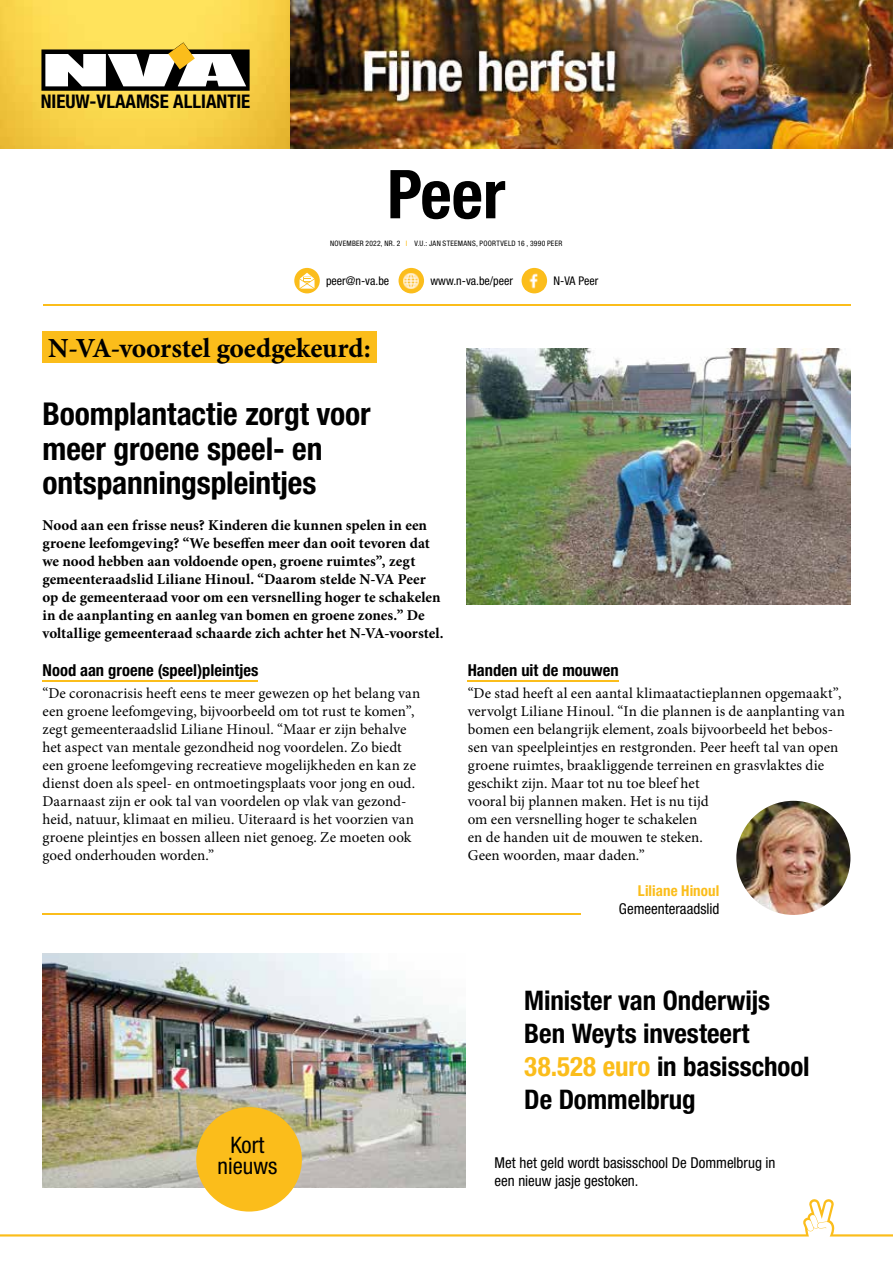
<style>
.page{position:relative;width:893px;height:1263px;background:#fff}
.page>*{position:absolute;margin:0;border:0;box-sizing:border-box;transform-origin:0 0}
.t1{font:700 condensed 67.5px "Helvetica Neue LT Std";color:#000}
.t2{font:700 condensed 31.5px/34.5px "Helvetica Neue LT Std";letter-spacing:-.005em;color:#000}
.t3{font:700 27.6px "Minion Pro";letter-spacing:-.005em;color:#000}
.t4{font:700 condensed 27px/33px "Helvetica Neue LT Std";letter-spacing:-.005em;color:#000}
.t5{font:condensed 22.8px/20.5px "Helvetica Neue LT Std";color:#000;text-align:center}
.t6{font:700 condensed 18.9px "Helvetica Neue LT Std";color:#000}
.t7{font:700 condensed 16.5px "Helvetica Neue LT Std";letter-spacing:.005em;color:#000}
.t8{font:15px/18px "Minion Pro";color:#000}
.t9{font:700 15px/18px "Minion Pro";color:#000}
.t10{font:condensed 15px/18px "Helvetica Neue LT Std";color:#000}
.t11{font:700 condensed 15px "Helvetica Neue LT Std";letter-spacing:.005em;color:#fbbd1b}
.t12{font:condensed 12px "Helvetica Neue LT Std";color:#000}
.t13{font:condensed 7.5px "Helvetica Neue LT Std";letter-spacing:.035em;color:#000}
.s1{color:#fbbd1b}
</style>
<div class="page">
<img style="left:467px;top:349px;width:383px;height:255px">
<img style="left:289px;top:0;width:604px;height:149px">
<div style="left:43px;top:332px;width:334px;height:31px;background:#fbbd1b"></div>
<hr style="left:43px;top:680px;width:215px;height:1px;background:#fbbd1b">
<hr style="left:468px;top:680px;width:151px;height:1px;background:#fbbd1b">
<img style="left:736px;top:801px;width:114px;height:114px;border-radius:57px">
<img style="left:43px;top:953px;width:423px;height:234px">
<hr style="left:43px;top:913px;width:538px;height:2px;background:#fbbd1b">
<div style="left:196px;top:1107px;width:106px;height:104px;background:#fbbd1b;border-radius:50%"></div>
<hr style="left:43px;top:305px;width:807px;height:1px;background:#fbbd1b">
<svg style="left:0;top:0;width:289px;height:149px"></svg>
<svg style="left:41px;top:42px;width:209px;height:49px"></svg>
<svg style="left:0;top:1199px;width:893px;height:37px"></svg>
<div style="left:522px;top:268px;width:25px;height:25px;background:#fbbd1b;border-radius:50%"></div>
<img style="left:525px;top:271px;width:19px;height:19px">
<div style="left:399px;top:268px;width:25px;height:25px;background:#fbbd1b;border-radius:50%"></div>
<img style="left:402px;top:271px;width:19px;height:19px">
<svg style="left:294px;top:268px;width:26px;height:25px"></svg>
<svg style="left:300px;top:273px;width:14px;height:16px"></svg>
<p class="t6" style="left:41px;top:90px;width:211px">NIEUW-VLAAMSE ALLIANTIE</p>
<h1 class="t1" style="left:387px;top:153px;width:120px">Peer</h1>
<p class="t13" style="left:330px;top:239px;width:234px">NOVEMBER 2022, NR. 2 <span class="s1">I</span> V.U.: JAN STEEMANS, POORTVELD 16 , 3990 PEER</p>
<p class="t12" style="left:326px;top:274px;width:65px">peer@n-va.be</p>
<p class="t12" style="left:430px;top:274px;width:84px">www.n-va.be/peer</p>
<p class="t12" style="left:554px;top:274px;width:46px">N-VA Peer</p>
<h3 class="t3" style="left:48px;top:329px;width:324px">N-VA-voorstel goedgekeurd:</h3>
<h2 class="t2" style="left:43px;top:397px;width:330px">Boomplantactie zorgt voor meer groene speel- en ontspanningspleintjes</h2>
<p class="t9" style="left:43px;top:516px;width:403px">Nood aan een frisse neus? Kinderen die kunnen spelen in een groene leefomgeving? “We beseffen meer dan ooit tevoren dat we nood hebben aan voldoende open, groene ruimtes”, zegt gemeenteraadslid Liliane Hinoul. “Daarom stelde N-VA Peer op de gemeenteraad voor om een versnelling hoger te schakelen in de aanplanting en aanleg van bomen en groene zones.” De voltallige gemeenteraad schaarde zich achter het N-VA-voorstel.</p>
<p class="t7" style="left:43px;top:660px;width:217px">Nood aan groene (speel)pleintjes</p>
<p class="t8" style="left:43px;top:684px;width:379px">“De coronacrisis heeft eens te meer gewezen op het belang van een groene leefomgeving, bijvoorbeeld om tot rust te komen”, zegt gemeenteraadslid Liliane Hinoul. “Maar er zijn behalve het aspect van mentale gezondheid nog voordelen. Zo biedt een groene leefomgeving recreatieve mogelijkheden en kan ze dienst doen als speel- en ontmoetingsplaats voor jong en oud.<br>Daarnaast zijn er ook tal van voordelen op vlak van gezond&shy;heid, natuur, klimaat en milieu. Uiteraard is het voorzien van groene pleintjes en bossen alleen niet genoeg. Ze moeten ook goed onderhouden worden.”</p>
<p class="t7" style="left:468px;top:660px;width:152px">Handen uit de mouwen</p>
<p class="t8" style="left:468px;top:684px;width:379px">“De stad heeft al een aantal klimaatactieplannen opgemaakt”, vervolgt Liliane Hinoul. “In die plannen is de aanplanting van bomen een belangrijk element, zoals bijvoorbeeld het bebos&shy;sen van speelpleintjes en restgronden. Peer heeft tal van open groene ruimtes, braakliggende terreinen en grasvlaktes die geschikt zijn. Maar tot nu toe bleef het<br>vooral bij plannen maken. Het is nu tijd<br>om een versnelling hoger te schakelen<br>en de handen uit de mouwen te steken.<br>Geen woorden, maar daden.”</p>
<p class="t11" style="left:638px;top:882px;width:83px">Liliane Hinoul</p>
<p class="t10" style="left:619px;top:900px;width:102px">Gemeenteraadslid</p>
<h3 class="t5" style="left:218px;top:1135px;width:61px">Kort nieuws</h3>
<h3 class="t4" style="left:524px;top:984px;width:287px">Minister van Onderwijs<br>Ben Weyts investeert<br><span class="s1">38.528 euro</span> in basisschool<br>De Dommelbrug</h3>
<p class="t10" style="left:495px;top:1154px;width:282px">Met het geld wordt basisschool De Dommelbrug in een nieuw jasje gestoken.</p>
</div>
